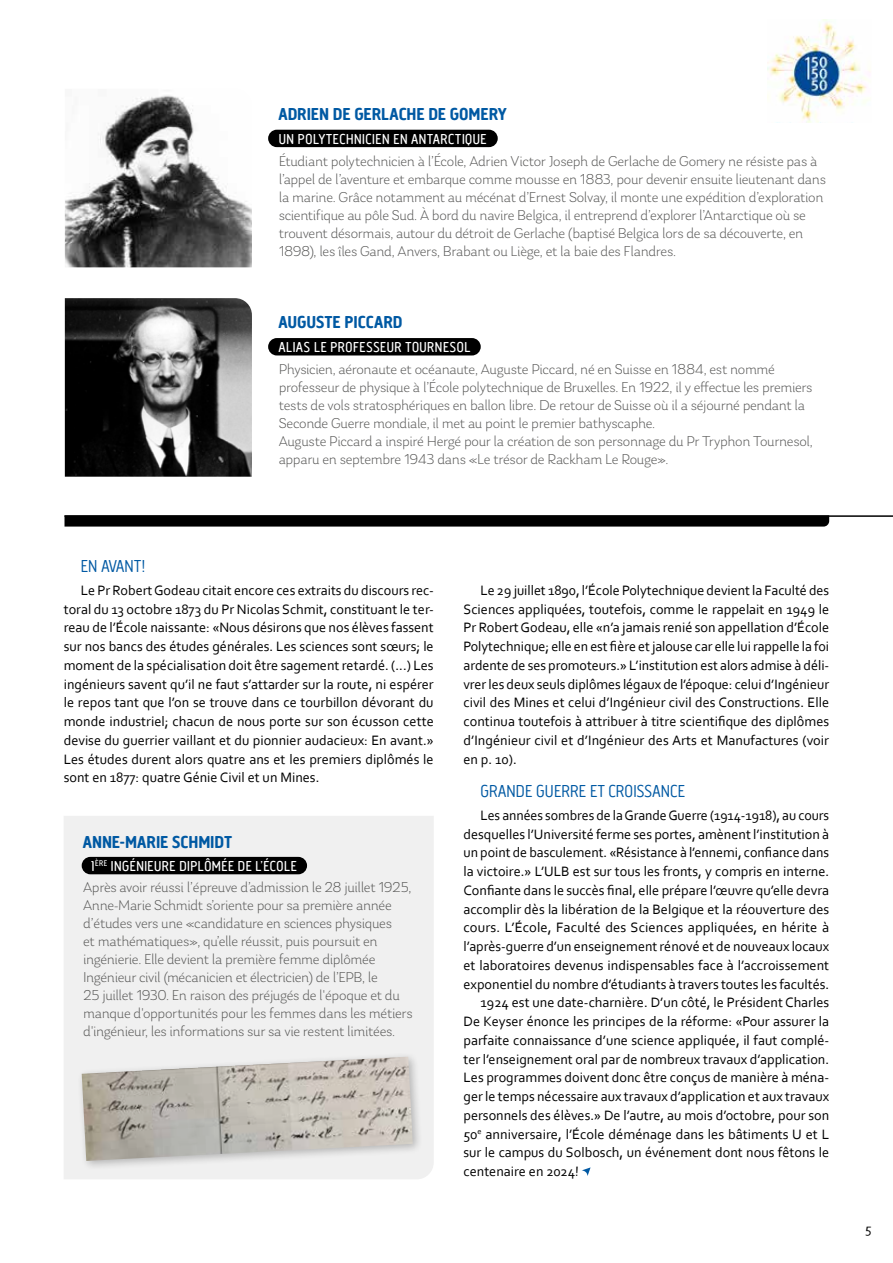
<style>
.page{position:relative;width:893px;height:1263px;background:#fff}
.page>*{position:absolute;margin:0;border:0;box-sizing:border-box;transform-origin:0 0}
.t1{font:700 18px "Creighton Pro";letter-spacing:.03em;color:#0059a3}
.t2{font:300 18px "Creighton Pro";letter-spacing:.01em;color:#0059a3}
.t3{font:300 15px/18px "Laca";letter-spacing:-.025em;color:#575756}
.t4{font:15px "Creighton Pro";letter-spacing:.04em;color:#fff}
.t5{font:14.25px/18.8px "Corbel";color:#000;text-align:justify}
.t6{font:13.5px "Corbel";color:#000}
</style>
<div class="page">
<div style="left:64px;top:816px;width:370px;height:363px;background:#f0f0f0"></div>
<div style="left:82px;top:857px;width:225px;height:17px;background:#000;border-radius:9px"></div>
<img style="left:768px;top:19px;width:100px;height:104px">
<div style="left:77px;top:1051px;width:346px;height:120px;background:#000;opacity:.25"></div>
<img style="left:82px;top:1057px;width:331px;height:104px">
<svg style="left:582px;top:1167px;width:9px;height:9px"></svg>
<img style="left:65px;top:95px;width:187px;height:172px">
<img style="left:65px;top:298px;width:187px;height:179px">
<svg style="left:65px;top:517px;width:764px;height:10px;background:#0a0a0a"></svg>
<hr style="left:65px;top:515px;width:828px;height:2px;background:#000">
<div style="left:268px;top:130px;width:230px;height:17px;background:#000;border-radius:9px"></div>
<div style="left:268px;top:338px;width:213px;height:17px;background:#000;border-radius:9px"></div>
<p class="t1" style="left:279px;top:103px;width:229px">ADRIEN DE GERLACHE DE GOMERY</p>
<p class="t4" style="left:279px;top:130px;width:209px">UN POLYTECHNICIEN EN ANTARCTIQUE</p>
<p class="t3" style="left:279px;top:152px;width:549px">Étudiant polytechnicien à l’École, Adrien Victor Joseph de Gerlache de Gomery ne résiste pas à l’appel de l’aventure et embarque comme mousse en 1883, pour devenir ensuite lieutenant dans la marine. Grâce notamment au mécénat d’Ernest Solvay, il monte une expédition d’exploration scientifique au pôle Sud. À bord du navire Belgica, il entreprend d’explorer l’Antarctique où se trouvent désormais, autour du détroit de Gerlache (baptisé Belgica lors de sa découverte, en 1898), les îles Gand, Anvers, Brabant ou Liège, et la baie des Flandres.</p>
<p class="t1" style="left:279px;top:312px;width:125px">AUGUSTE PICCARD</p>
<p class="t4" style="left:279px;top:339px;width:193px">ALIAS LE PROFESSEUR TOURNESOL</p>
<p class="t3" style="left:279px;top:360px;width:536px">Physicien, aéronaute et océanaute, Auguste Piccard, né en Suisse en 1884, est nommé professeur de physique à l’École polytechnique de Bruxelles. En 1922, il y effectue les premiers tests de vols stratosphériques en ballon libre. De retour de Suisse où il a séjourné pendant la Seconde Guerre mondiale, il met au point le premier bathyscaphe.<br>Auguste Piccard a inspiré Hergé pour la création de son personnage du Pr Tryphon Tournesol, apparu en septembre 1943 dans «Le trésor de Rackham Le Rouge».</p>
<p class="t2" style="left:81px;top:555px;width:66px">EN AVANT!</p>
<p class="t5" style="left:64px;top:580px;width:371px;text-indent:17px">Le Pr Robert Godeau citait encore ces extraits du discours rec&shy;toral du 13 octobre 1873 du Pr Nicolas Schmit, constituant le ter&shy;reau de l’École naissante: «Nous désirons que nos élèves fassent sur nos bancs des études générales. Les sciences sont sœurs; le moment de la spécialisation doit être sagement retardé. (...) Les ingénieurs savent qu’il ne faut s’attarder sur la route, ni espérer le repos tant que l’on se trouve dans ce tourbillon dévorant du monde industriel; chacun de nous porte sur son écusson cette devise du guerrier vaillant et du pionnier audacieux: En avant.» Les études durent alors quatre ans et les premiers diplômés le sont en 1877: quatre Génie Civil et un Mines.</p>
<p class="t1" style="left:83px;top:832px;width:150px">ANNE-MARIE SCHMIDT</p>
<p class="t4" style="left:92px;top:858px;width:206px">1<sup>ÈRE</sup> INGÉNIEURE DIPLÔMÉE DE L’ÉCOLE</p>
<p class="t3" style="left:83px;top:878px;width:331px">Après avoir réussi l’épreuve d’admission le 28 juillet 1925, Anne-Marie Schmidt s’oriente pour sa première année d’études vers une «candidature en sciences physiques<br>et mathématiques», qu’elle réussit, puis poursuit en ingénierie. Elle devient la première femme diplômée Ingénieur civil (mécanicien et électricien) de l’EPB, le<br>25 juillet 1930. En raison des préjugés de l'époque et du manque d'opportunités pour les femmes dans les métiers d'ingénieur, les informations sur sa vie restent limitées.</p>
<p class="t5" style="left:463px;top:580px;width:367px;text-indent:17px">Le 29 juillet 1890, l’École Polytechnique devient la Faculté des Sciences appliquées, toutefois, comme le rappelait en 1949 le Pr Robert Godeau, elle «n’a jamais renié son appellation d’École Polytechnique; elle en est fière et jalouse car elle lui rappelle la foi ardente de ses promoteurs.» L’institution est alors admise à déli&shy;vrer les deux seuls diplômes légaux de l’époque: celui d’Ingénieur civil des Mines et celui d’Ingénieur civil des Constructions. Elle continua toutefois à attribuer à titre scientifique des diplômes d’Ingénieur civil et d’Ingénieur des Arts et Manufactures (voir en p. 10).</p>
<p class="t2" style="left:480px;top:780px;width:206px">GRANDE GUERRE ET CROISSANCE</p>
<p class="t5" style="left:480px;top:805px;width:350px">Les années sombres de la Grande Guerre (1914-1918), au cours</p>
<p class="t5" style="left:463px;top:824px;width:367px">desquelles l’Université ferme ses portes, amènent l’institution à</p>
<p class="t5" style="left:463px;top:843px;width:367px">un point de basculement. «Résistance à l’ennemi, confiance dans</p>
<p class="t5" style="left:463px;top:862px;width:367px">la victoire.» L’ULB est sur tous les fronts, y compris en interne.</p>
<p class="t5" style="left:463px;top:880px;width:367px">Confiante dans le succès final, elle prépare l’œuvre qu’elle devra</p>
<p class="t5" style="left:463px;top:899px;width:367px">accomplir dès la libération de la Belgique et la réouverture des</p>
<p class="t5" style="left:463px;top:918px;width:367px">cours. L’École, Faculté des Sciences appliquées, en hérite à</p>
<p class="t5" style="left:463px;top:937px;width:367px">l’après-guerre d’un enseignement rénové et de nouveaux locaux</p>
<p class="t5" style="left:463px;top:955px;width:367px">et laboratoires devenus indispensables face à l’accroissement</p>
<p class="t5" style="left:463px;top:974px;width:367px">exponentiel du nombre d’étudiants à travers toutes les facultés.</p>
<p class="t5" style="left:480px;top:993px;width:350px">1924 est une date-charnière. D’un côté, le Président Charles</p>
<p class="t5" style="left:463px;top:1012px;width:367px">De Keyser énonce les principes de la réforme: «Pour assurer la</p>
<p class="t5" style="left:463px;top:1030px;width:367px">parfaite connaissance d’une science appliquée, il faut complé-</p>
<p class="t5" style="left:463px;top:1049px;width:367px">ter l’enseignement oral par de nombreux travaux d’application.</p>
<p class="t5" style="left:463px;top:1068px;width:367px">Les programmes doivent donc être conçus de manière à ména-</p>
<p class="t5" style="left:463px;top:1087px;width:367px">ger le temps nécessaire aux travaux d’application et aux travaux</p>
<p class="t5" style="left:463px;top:1105px;width:367px">personnels des élèves.» De l’autre, au mois d’octobre, pour son</p>
<p class="t5" style="left:463px;top:1124px;width:367px">50<sup>e</sup> anniversaire, l’École déménage dans les bâtiments U et L</p>
<p class="t5" style="left:463px;top:1143px;width:367px">sur le campus du Solbosch, un événement dont nous fêtons le</p>
<p class="t5" style="left:463px;top:1162px;width:117px">centenaire en 2024!</p>
<p class="t6" style="left:865px;top:1220px;width:8px">5</p>
</div>
